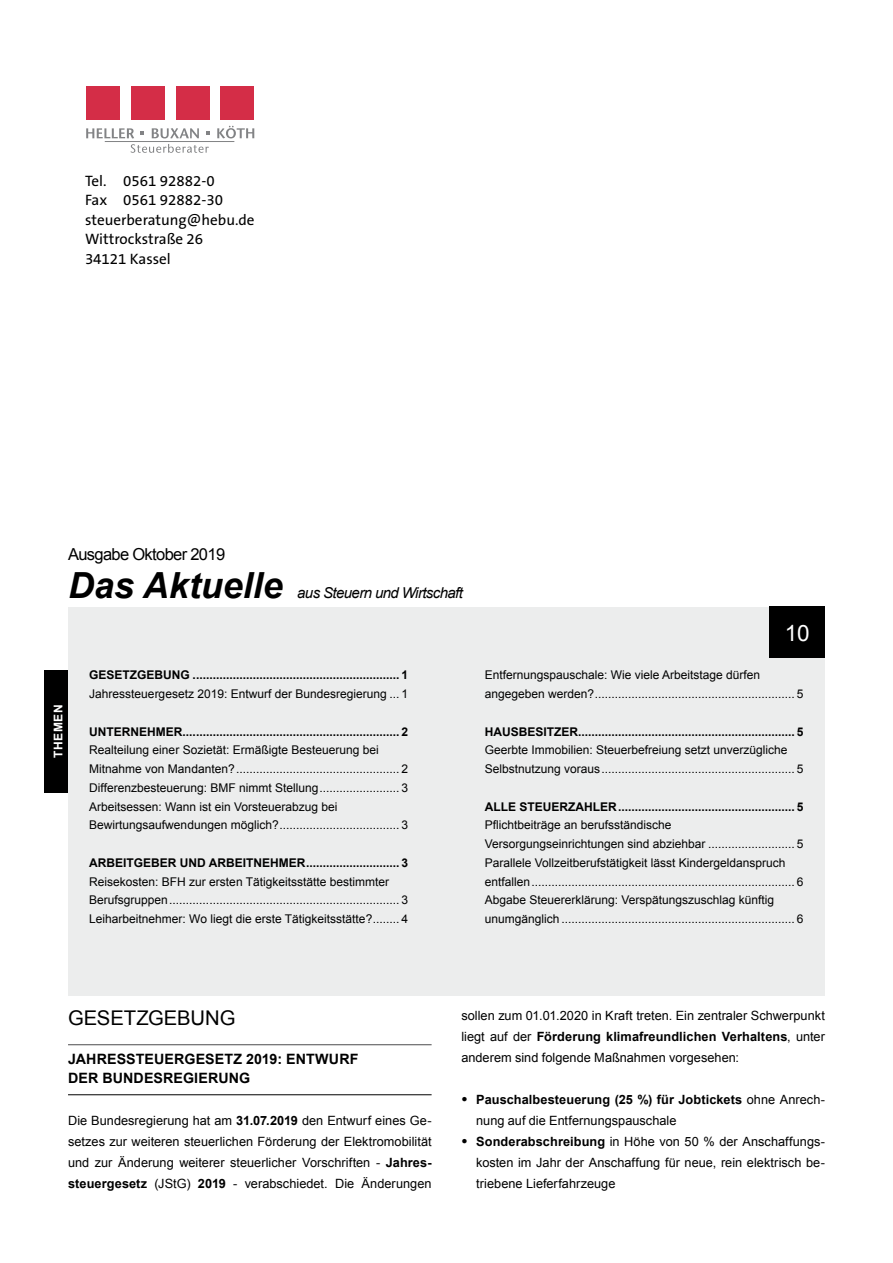
<style>
.page{position:relative;width:893px;height:1263px;background:#fff}
.page>*{position:absolute;margin:0;border:0;box-sizing:border-box;transform-origin:0 0}
.t1{font:italic 700 36px "Arial";color:#000}
.t2{font:22.5px "Arial";color:#fff}
.t3{font:20.25px "Arial";color:#000}
.t4{font:16.5px "Arial";letter-spacing:-.04em;color:#000}
.t5{font:15.15px/19.5px "The Sans B5 Plain";color:#000}
.t6{font:italic 15px "Arial";letter-spacing:-.04em;color:#000}
.t7{font:700 14.25px/19.5px "Arial";letter-spacing:.01em;color:#000}
.t8{font:12.75px/21px "Arial";color:#000;text-align:justify}
.t9{font:12px/18.8px "Arial";color:#000}
.t10{font:700 12px "Arial";color:#000}
.t11{font:700 12px "Arial";letter-spacing:.05em;color:#fff}
.s1{font-weight:700}
</style>
<div class="page">
<svg style="left:86px;top:128px;width:48px;height:10px"></svg>
<svg style="left:152px;top:128px;width:47px;height:10px"></svg>
<svg style="left:217px;top:126px;width:37px;height:12px"></svg>
<div style="left:86px;top:86px;width:34px;height:33px;background:#d42d47"></div>
<div style="left:131px;top:86px;width:34px;height:33px;background:#d42d47"></div>
<div style="left:176px;top:86px;width:33px;height:33px;background:#d42d47"></div>
<div style="left:221px;top:86px;width:33px;height:33px;background:#d42d47"></div>
<svg style="left:140px;top:132px;width:4px;height:3px"></svg>
<svg style="left:206px;top:132px;width:4px;height:3px"></svg>
<svg style="left:130px;top:144px;width:79px;height:9px"></svg>
<hr style="left:105px;top:141px;width:129px;height:1px;background:#828385">
<div style="left:68px;top:607px;width:757px;height:388px;background:#eceded"></div>
<hr style="left:68px;top:1044px;width:364px;height:1px;background:#4b4b4d">
<hr style="left:68px;top:1094px;width:364px;height:1px;background:#000">
<div style="left:770px;top:607px;width:55px;height:51px;background:#000"></div>
<div style="left:45px;top:670px;width:23px;height:122px;background:#000"></div>
<p class="t5" style="left:85px;top:172px;width:171px">Tel. 0561 92882-0<br>Fax 0561 92882-30 steuerberatung@hebu.de<br>Wittrockstraße 26<br>34121 Kassel</p>
<h3 class="t4" style="left:68px;top:544px;width:159px">Ausgabe Oktober 2019</h3>
<h1 class="t1" style="left:68px;top:561px;width:216px">Das Aktuelle</h1>
<p class="t6" style="left:297px;top:583px;width:167px">aus Steuern und Wirtschaft</p>
<p class="t11" style="left:50px;top:758px;width:55px;rotate:-90deg">THEMEN</p>
<p class="t10" style="left:89px;top:667px;width:320px">GESETZGEBUNG .............................................................. 1</p>
<p class="t9" style="left:89px;top:685px;width:320px">Jahressteuergesetz 2019: Entwurf der Bundesregierung ... 1</p>
<p class="t10" style="left:89px;top:723px;width:320px">UNTERNEHMER................................................................. 2</p>
<p class="t9" style="left:89px;top:741px;width:320px">Realteilung einer Sozietät: Ermäßigte Besteuerung bei Mitnahme von Mandanten?................................................. 2<br>Differenzbesteuerung: BMF nimmt Stellung........................ 3<br>Arbeitsessen: Wann ist ein Vorsteuerabzug bei Bewirtungsaufwendungen möglich?.................................... 3</p>
<p class="t10" style="left:89px;top:855px;width:320px">ARBEITGEBER UND ARBEITNEHMER............................ 3</p>
<p class="t9" style="left:89px;top:872px;width:320px">Reisekosten: BFH zur ersten Tätigkeitsstätte bestimmter<br>Berufsgruppen..................................................................... 3<br>Leiharbeitnehmer: Wo liegt die erste Tätigkeitsstätte?........ 4</p>
<h2 class="t2" style="left:785px;top:618px;width:27px">10</h2>
<p class="t9" style="left:485px;top:666px;width:320px">Entfernungspauschale: Wie viele Arbeitstage dürfen angegeben werden?............................................................ 5</p>
<p class="t10" style="left:485px;top:723px;width:320px">HAUSBESITZER................................................................. 5</p>
<p class="t9" style="left:485px;top:741px;width:320px">Geerbte Immobilien: Steuerbefreiung setzt unverzügliche<br>Selbstnutzung voraus.......................................................... 5</p>
<p class="t10" style="left:485px;top:798px;width:320px">ALLE STEUERZAHLER..................................................... 5</p>
<p class="t9" style="left:485px;top:816px;width:320px">Pflichtbeiträge an berufsständische Versorgungseinrichtungen sind abziehbar .......................... 5<br>Parallele Vollzeitberufstätigkeit lässt Kindergeldanspruch entfallen............................................................................... 6<br>Abgabe Steuererklärung: Verspätungszuschlag künftig unumgänglich ...................................................................... 6</p>
<h3 class="t3" style="left:68px;top:1005px;width:169px">GESETZGEBUNG</h3>
<p class="t7" style="left:68px;top:1049px;width:292px">JAHRESSTEUERGESETZ 2019: ENTWURF<br>DER BUNDESREGIERUNG</p>
<p class="t8" style="left:68px;top:1110px;width:365px">Die Bundesregierung hat am <span class="s1">31.07.2019</span> den Entwurf eines Ge&shy;setzes zur weiteren steuerlichen Förderung der Elektromobilität und zur Änderung weiterer steuerlicher Vorschriften - <span class="s1">Jahres&shy;steuergesetz</span> (JStG) <span class="s1">2019</span> - verabschiedet. Die Änderungen</p>
<p class="t8" style="left:461px;top:1005px;width:365px">sollen zum 01.01.2020 in Kraft treten. Ein zentraler Schwerpunkt liegt auf der <span class="s1">Förderung klimafreundlichen Verhaltens</span>, unter anderem sind folgende Maßnahmen vorgesehen:</p>
<p class="t8" style="left:476px;top:1089px;width:350px;text-indent:-15px"><sup>●</sup> <span class="s1">Pauschalbesteuerung (25 %) für Jobtickets</span> ohne Anrech&shy;nung auf die Entfernungspauschale</p>
<p class="t8" style="left:476px;top:1131px;width:350px;text-indent:-15px"><sup>●</sup> <span class="s1">Sonderabschreibung</span> in Höhe von 50 % der Anschaffungs&shy;kosten im Jahr der Anschaffung für neue, rein elektrisch be&shy;triebene Lieferfahrzeuge</p>
</div>
